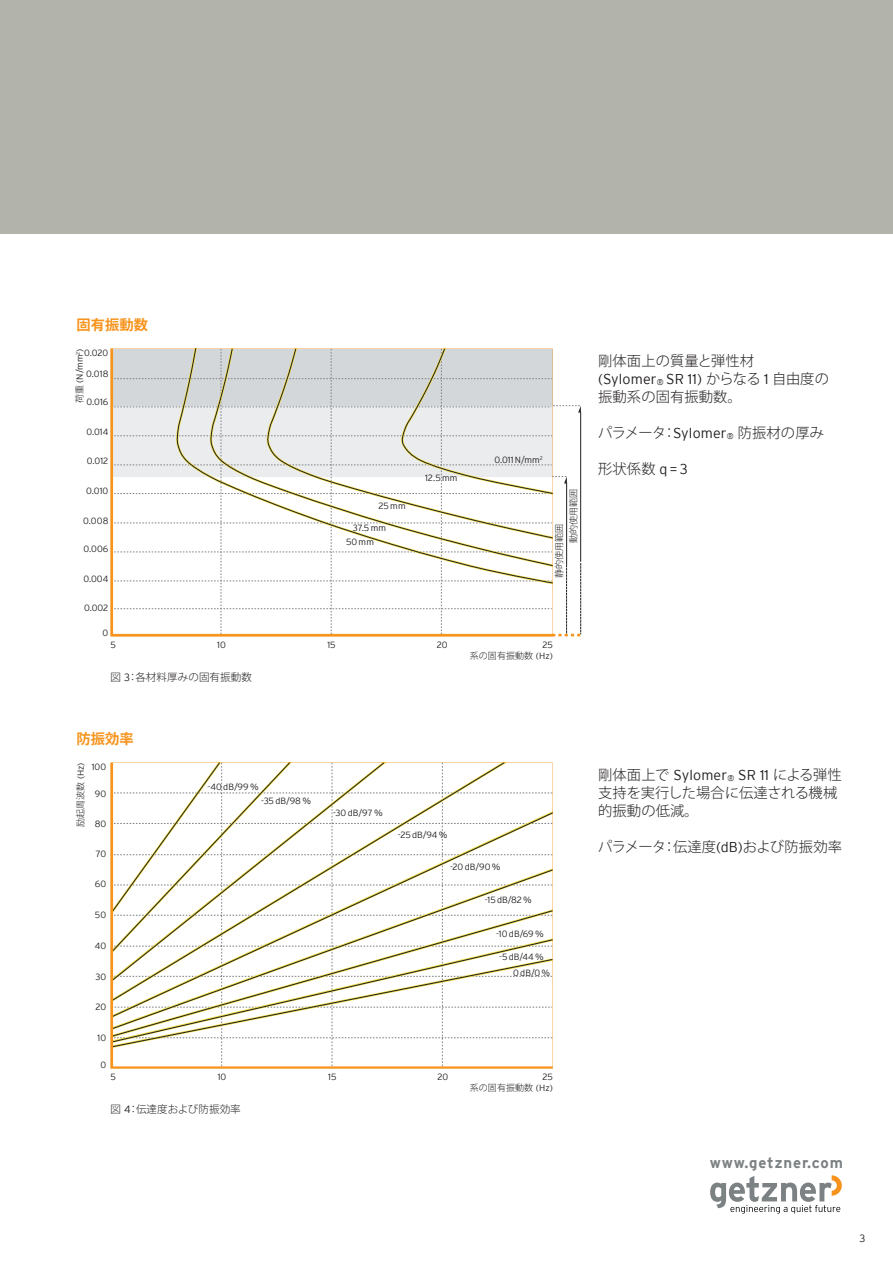
<style>
.page{position:relative;width:893px;height:1263px;background:#fff}
.page>*{position:absolute;margin:0;border:0;box-sizing:border-box;transform-origin:0 0}
.t1{font:700 15px "Interstate";letter-spacing:.055em;color:#7c8183}
.t2{font:300 14.25px/18px "Koz Go Pro";letter-spacing:.01em;color:#231f20}
.t3{font:300 14.25px "Interstate";letter-spacing:.01em;color:#231f20}
.t4{font:300 14.25px "Koz Go Pro";letter-spacing:-.015em;color:#231f20}
.t5{font:700 14.25px "Koz Go Pro";letter-spacing:.005em;color:#f7941d}
.t6{font:300 10.5px "Koz Go Pro";letter-spacing:.01em;color:#231f20}
.t7{font:300 10.5px "Interstate";color:#231f20}
.t8{font:300 9px/14.4px "Interstate";letter-spacing:.01em;color:#231f20}
.t9{font:300 9px "Koz Go Pro";letter-spacing:.01em;color:#231f20}
.s1{font-family:"Koz Go Pro"}
.s2{font-family:"Interstate"}
.s3{font-size:8.25px}
.s4{font-family:"Interstate";font-size:8.25px}
</style>
<div class="page">
<svg style="left:553px;top:405px;width:28px;height:231px"></svg>
<svg style="left:111px;top:348px;width:442px;height:288px"></svg>
<svg style="left:111px;top:763px;width:442px;height:305px"></svg>
<div style="left:0;top:0;width:893px;height:234px;background:#b2b3ab"></div>
<svg style="left:710px;top:1175px;width:132px;height:39px"></svg>
<h2 class="t5" style="left:77px;top:316px;width:73px">固有振動数</h2>
<p class="t8" style="left:73px;top:403px;width:57px;rotate:-90deg"><span class="s1">荷重</span> (N/mm<sup>2</sup>)</p>
<p class="t8" style="left:84px;top:346px;width:26px">0.020</p>
<p class="t8" style="left:86px;top:367px;width:24px">0.018</p>
<p class="t8" style="left:86px;top:395px;width:23px">0.016</p>
<p class="t8" style="left:86px;top:425px;width:24px">0.014</p>
<p class="t8" style="left:87px;top:454px;width:23px">0.012</p>
<p class="t8" style="left:86px;top:484px;width:24px">0.010</p>
<p class="t8" style="left:83px;top:514px;width:27px">0.008</p>
<p class="t8" style="left:83px;top:542px;width:26px">0.006</p>
<p class="t8" style="left:83px;top:572px;width:27px">0.004</p>
<p class="t8" style="left:84px;top:601px;width:26px">0.002</p>
<p class="t8" style="left:103px;top:626px;width:7px">0</p>
<p class="t8" style="left:379px;top:500px;width:29px">25 mm</p>
<p class="t8" style="left:346px;top:521px;width:42px;text-indent:7px">37.5 mm<br>50 mm</p>
<p class="t8" style="left:425px;top:471px;width:34px">12.5 mm</p>
<p class="t8" style="left:494px;top:453px;width:50px">0.011N/mm<sup>2</sup></p>
<p class="t9" style="left:568px;top:543px;width:56px;rotate:-90deg">動的使用範囲</p>
<p class="t9" style="left:553px;top:578px;width:56px;rotate:-90deg">静的使用範囲</p>
<p class="t8" style="left:111px;top:638px;width:7px">5</p>
<p class="t8" style="left:217px;top:638px;width:10px">10</p>
<p class="t8" style="left:327px;top:638px;width:10px">15</p>
<p class="t8" style="left:437px;top:638px;width:12px">20</p>
<p class="t8" style="left:542px;top:638px;width:12px">25</p>
<p class="t9" style="left:470px;top:650px;width:85px">系の固有振動数 <span class="s2">(Hz)</span></p>
<p class="t6" style="left:111px;top:670px;width:143px">図 <span class="s2">3</span>：各材料厚みの固有振動数</p>
<h2 class="t5" style="left:77px;top:730px;width:59px">防振効率</h2>
<p class="t9" style="left:75px;top:827px;width:66px;rotate:-90deg">励起周波数 <span class="s2">(Hz)</span></p>
<p class="t8" style="left:92px;top:760px;width:16px">100</p>
<p class="t8" style="left:95px;top:787px;width:13px">90</p>
<p class="t8" style="left:95px;top:817px;width:13px">80</p>
<p class="t8" style="left:96px;top:847px;width:12px">70</p>
<p class="t8" style="left:95px;top:877px;width:13px">60</p>
<p class="t8" style="left:95px;top:908px;width:13px">50</p>
<p class="t8" style="left:95px;top:939px;width:13px">40</p>
<p class="t8" style="left:95px;top:970px;width:12px">30</p>
<p class="t8" style="left:95px;top:1000px;width:12px">20</p>
<p class="t8" style="left:98px;top:1031px;width:10px">10</p>
<p class="t8" style="left:101px;top:1058px;width:7px">0</p>
<p class="t8" style="left:207px;top:780px;width:53px">-40 dB/99%</p>
<p class="t8" style="left:261px;top:794px;width:51px">-35 dB/98%</p>
<p class="t8" style="left:333px;top:806px;width:51px">-30 dB/97%</p>
<p class="t8" style="left:398px;top:828px;width:51px">-25 dB/94 %</p>
<p class="t8" style="left:450px;top:860px;width:52px">-20 dB/90%</p>
<p class="t8" style="left:485px;top:893px;width:49px">-15 dB/82%</p>
<p class="t8" style="left:496px;top:927px;width:49px">-10 dB/69%</p>
<p class="t8" style="left:513px;top:948px;width:39px;line-height:16.6px;text-indent:-14px">-5 dB/44%<br>0 dB/0%</p>
<p class="t8" style="left:111px;top:1070px;width:7px">5</p>
<p class="t8" style="left:218px;top:1070px;width:10px">10</p>
<p class="t8" style="left:328px;top:1070px;width:10px">15</p>
<p class="t8" style="left:438px;top:1070px;width:12px">20</p>
<p class="t8" style="left:542px;top:1070px;width:12px">25</p>
<p class="t9" style="left:470px;top:1082px;width:85px">系の固有振動数 <span class="s2">(Hz)</span></p>
<p class="t6" style="left:111px;top:1102px;width:132px">図 <span class="s2">4</span>：伝達度および防振効率</p>
<h2 class="t2" style="left:598px;top:352px;width:157px">剛体面上の質量と弾性材</h2>
<h2 class="t3" style="left:598px;top:373px;width:232px">(Sylomer<span class="s3">®</span> SR 11) <span class="s1">からなる</span> 1 <span class="s1">自由度の</span></h2>
<h2 class="t2" style="left:598px;top:388px;width:145px">振動系の固有振動数。</h2>
<h2 class="t2" style="left:598px;top:424px;width:227px">パラメータ：<span class="s2">Sylomer</span><span class="s4">®</span> 防振材の厚み</h2>
<h2 class="t2" style="left:598px;top:460px;width:91px">形状係数 <span class="s2">q = 3</span></h2>
<h2 class="t3" style="left:598px;top:769px;width:245px"><span class="s1">剛体面上で</span> Sylomer<span class="s3">®</span> SR 11 <span class="s1">による弾性</span></h2>
<h2 class="t2" style="left:598px;top:784px;width:241px">支持を実行した場合に伝達される機械的振動の低減。</h2>
<h2 class="t4" style="left:598px;top:838px;width:245px">パラメータ：伝達度<span class="s2">(dB)</span>および防振効率</h2>
<h1 class="t1" style="left:710px;top:1157px;width:135px">www.getzner.com</h1>
<p class="t7" style="left:859px;top:1233px;width:7px">3</p>
</div>
